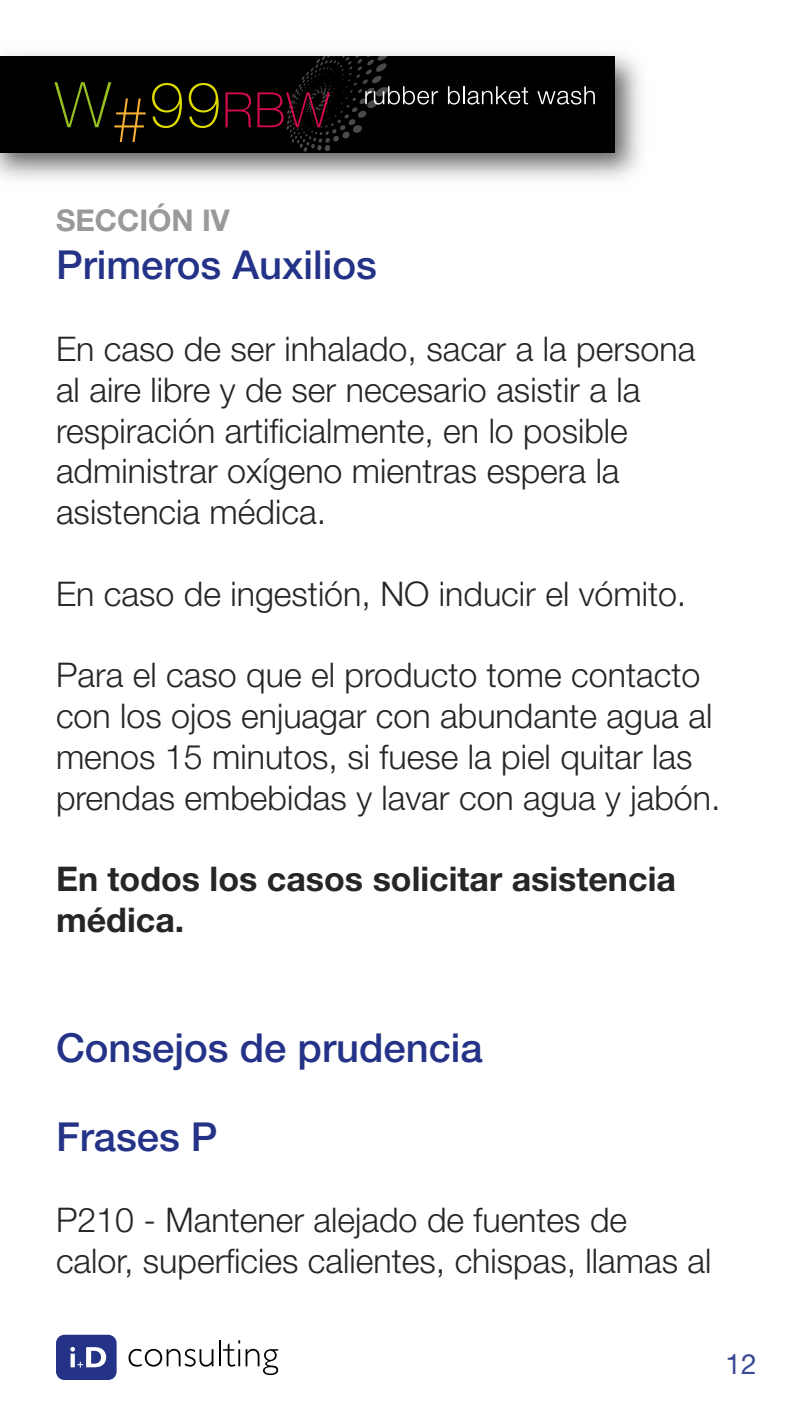
<style>
.page{position:relative;width:800px;height:1420px;background:#fff}
.page>*{position:absolute;margin:0;border:0;box-sizing:border-box;transform-origin:0 0}
.t1{font:500 40px "Helvetica Neue LT Std";color:#243387}
.t2{font:300 34px/40.8px "Helvetica Neue LT Std";color:#262626}
.t3{font:700 34px/40.8px "Helvetica Neue LT Std";color:#262626}
.t4{font:700 30px "Helvetica Neue LT Std";color:#999}
.t5{font:28px "Helvetica Neue LT Std";color:#3a4793}
</style>
<div class="page">
<svg style="left:129px;top:1349px;width:84px;height:18px"></svg>
<hr style="left:219px;top:1340px;width:2px;height:26px;background:#000">
<svg style="left:223px;top:1340px;width:17px;height:27px"></svg>
<svg style="left:246px;top:1349px;width:32px;height:26px"></svg>
<svg style="left:56px;top:1335px;width:61px;height:45px"></svg>
<img style="left:0;top:53px;width:641px;height:126px">
<div style="left:0;top:57px;width:615px;height:96px;background:#000"></div>
<svg style="left:448px;top:86px;width:80px;height:19px"></svg>
<svg style="left:537px;top:86px;width:58px;height:19px"></svg>
<svg style="left:54px;top:82px;width:92px;height:60px"></svg>
<svg style="left:152px;top:83px;width:30px;height:45px"></svg>
<svg style="left:189px;top:83px;width:30px;height:45px"></svg>
<svg style="left:226px;top:57px;width:212px;height:95px"></svg>
<p class="t4" style="left:56px;top:202px;width:175px">SECCIÓN IV</p>
<p class="t1" style="left:56px;top:241px;width:322px">Primeros Auxilios</p>
<p class="t2" style="left:56px;top:328px;width:641px">En caso de ser inhalado, sacar a la persona al aire libre y de ser necesario asistir a la respiración artificialmente, en lo posible administrar oxígeno mientras espera la asistencia médica.</p>
<p class="t2" style="left:56px;top:573px;width:632px">En caso de ingestión, NO inducir el vómito.</p>
<p class="t2" style="left:56px;top:654px;width:666px">Para el caso que el producto tome contacto con los ojos enjuagar con abundante agua al menos 15 minutos, si fuese la piel quitar las prendas embebidas y lavar con agua y jabón.</p>
<p class="t3" style="left:56px;top:858px;width:621px">En todos los casos solicitar asistencia médica.</p>
<p class="t1" style="left:56px;top:1024px;width:428px">Consejos de prudencia</p>
<p class="t1" style="left:56px;top:1113px;width:163px">Frases P</p>
<p class="t2" style="left:56px;top:1199px;width:657px">P210 - Mantener alejado de fuentes de calor, superficies calientes, chispas, llamas al</p>
<p class="t5" style="left:725px;top:1347px;width:33px">12</p>
</div>
